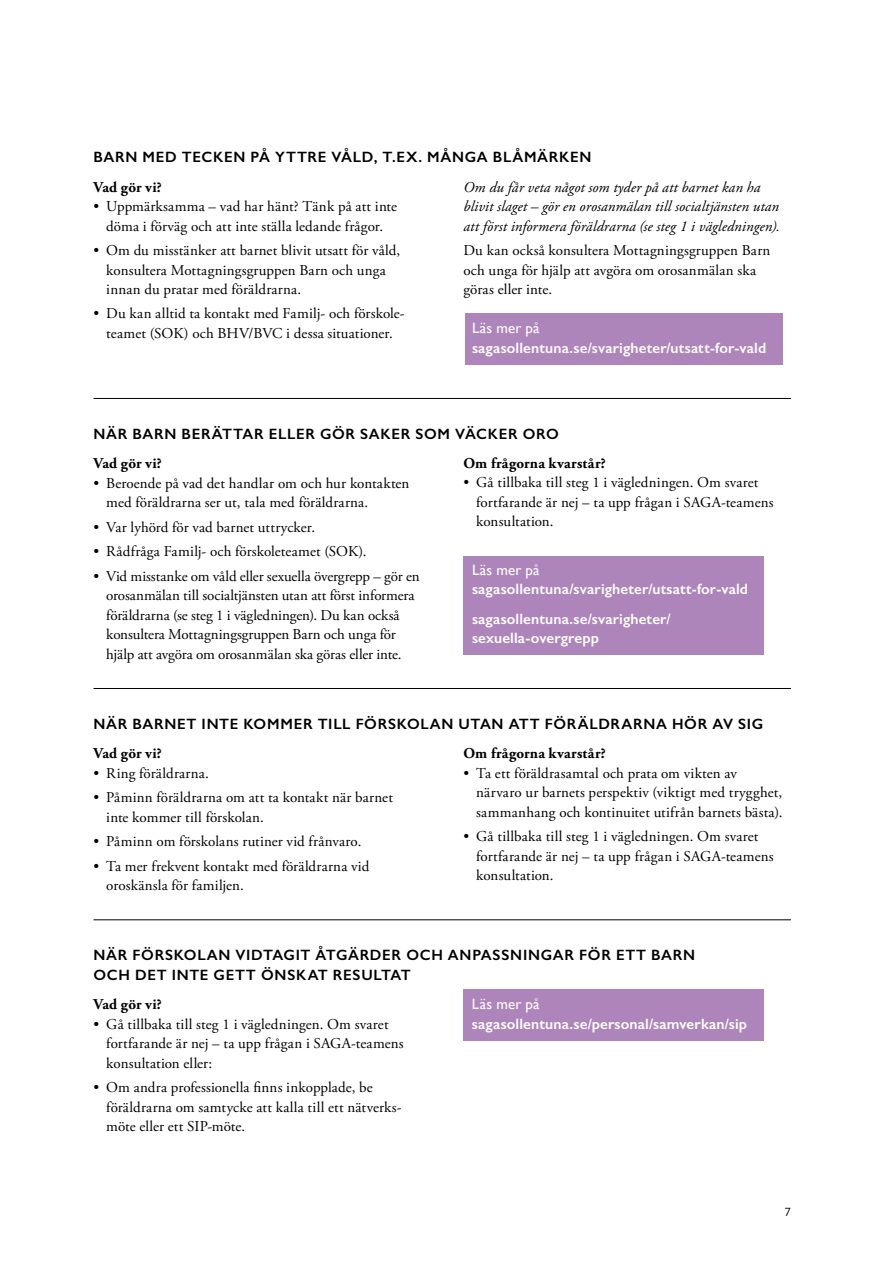
<style>
.page{position:relative;width:893px;height:1263px;background:#fff}
.page>*{position:absolute;margin:0;border:0;box-sizing:border-box;transform-origin:0 0}
.t1{font:15px/19.5px "Adobe Garamond Pro";letter-spacing:.005em;color:#000}
.t2{font:600 15px/19.5px "Gill Sans";letter-spacing:.045em;color:#000}
.t3{font:600 15px/29.2px "Gill Sans";letter-spacing:.01em;color:#fff}
.t4{font:italic 15px/19.5px "Adobe Garamond Pro";letter-spacing:.005em;color:#000}
.t5{font:700 15px "Adobe Garamond Pro";letter-spacing:.015em;color:#000}
.t6{font:15px "Gill Sans";letter-spacing:.015em;color:#fff}
.t7{font:12px "Gill Sans MT Std";color:#000}
</style>
<div class="page">
<div style="left:463px;top:556px;width:301px;height:99px;background:#ae85bb"></div>
<div style="left:463px;top:989px;width:301px;height:52px;background:#ae85bb"></div>
<div style="left:465px;top:314px;width:317px;height:51px;background:#ae85bb"></div>
<hr style="left:94px;top:398px;width:697px;height:1px;background:#000">
<hr style="left:94px;top:688px;width:697px;height:1px;background:#000">
<hr style="left:94px;top:919px;width:697px;height:1px;background:#000">
<p class="t2" style="left:94px;top:147px;width:499px">BARN MED TECKEN PÅ YTTRE VÅLD, T.EX. MÅNGA BLÅMÄRKEN</p>
<p class="t5" style="left:94px;top:178px;width:70px">Vad gör vi?</p>
<p class="t1" style="left:94px;top:197px;width:305px;text-align:center">• Uppmärksamma – vad har hänt? Tänk på att inte döma i förväg och att inte ställa ledande frågor.</p>
<p class="t1" style="left:106px;top:241px;width:296px;text-indent:-13px">• Om du misstänker att barnet blivit utsatt för våld, konsultera Mottagningsgruppen Barn och unga innan du pratar med föräldrarna.</p>
<p class="t1" style="left:94px;top:304px;width:312px;text-align:center">• Du kan alltid ta kontakt med Familj- och förskole&shy;teamet (SOK) och BHV/BVC i dessa situationer.</p>
<p class="t4" style="left:463px;top:178px;width:318px">Om du får veta något som tyder på att barnet kan ha blivit slaget – gör en orosanmälan till socialtjänsten utan att först informera föräldrarna (se steg 1 i vägledningen).</p>
<p class="t1" style="left:463px;top:241px;width:308px">Du kan också konsultera Mottagningsgruppen Barn och unga för hjälp att avgöra om orosanmälan ska göras eller inte.</p>
<p class="t6" style="left:472px;top:319px;width:69px">Läs mer på</p>
<p class="t3" style="left:472px;top:333px;width:296px">sagasollentuna.se/svarigheter/utsatt-for-vald</p>
<p class="t2" style="left:94px;top:424px;width:467px">NÄR BARN BERÄTTAR ELLER GÖR SAKER SOM VÄCKER ORO</p>
<p class="t5" style="left:94px;top:455px;width:70px">Vad gör vi?</p>
<p class="t1" style="left:106px;top:474px;width:305px;text-indent:-13px">• Beroende på vad det handlar om och hur kontakten med föräldrarna ser ut, tala med föräldrarna.</p>
<p class="t1" style="left:94px;top:518px;width:223px">• Var lyhörd för vad barnet uttrycker.</p>
<p class="t1" style="left:94px;top:542px;width:275px">• Rådfråga Familj- och förskoleteamet (SOK).</p>
<p class="t1" style="left:106px;top:566px;width:315px;text-indent:-13px">• Vid misstanke om våld eller sexuella övergrepp – gör en orosanmälan till socialtjänsten utan att först informera föräldrarna (se steg 1 i vägledningen). Du kan också konsultera Mottagningsgruppen Barn och unga för hjälp att avgöra om orosanmälan ska göras eller inte.</p>
<p class="t5" style="left:463px;top:454px;width:144px">Om frågorna kvarstår?</p>
<p class="t1" style="left:476px;top:473px;width:299px;text-indent:-13px">• Gå tillbaka till steg 1 i vägledningen. Om svaret fortfarande är nej – ta upp frågan i SAGA-teamens konsultation.</p>
<p class="t6" style="left:472px;top:561px;width:69px">Läs mer på</p>
<p class="t3" style="left:472px;top:574px;width:278px">sagasollentuna/svarigheter/utsatt-for-vald sagasollentuna.se/svarigheter/</p>
<p class="t3" style="left:472px;top:623px;width:129px">sexuella-overgrepp</p>
<p class="t2" style="left:94px;top:714px;width:671px">NÄR BARNET INTE KOMMER TILL FÖRSKOLAN UTAN ATT FÖRÄLDRARNA HÖR AV SIG</p>
<p class="t5" style="left:94px;top:745px;width:70px">Vad gör vi?</p>
<p class="t1" style="left:94px;top:764px;width:117px">• Ring föräldrarna.</p>
<p class="t1" style="left:106px;top:788px;width:288px;text-indent:-13px">• Påminn föräldrarna om att ta kontakt när barnet inte kommer till förskolan.</p>
<p class="t1" style="left:94px;top:832px;width:269px">• Påminn om förskolans rutiner vid frånvaro.</p>
<p class="t1" style="left:106px;top:856px;width:265px;text-indent:-13px">• Ta mer frekvent kontakt med föräldrarna vid oroskänsla för familjen.</p>
<p class="t5" style="left:463px;top:745px;width:144px">Om frågorna kvarstår?</p>
<p class="t1" style="left:476px;top:764px;width:308px;text-indent:-13px">• Ta ett föräldrasamtal och prata om vikten av närvaro ur barnets perspektiv (viktigt med trygghet, sammanhang och kontinuitet utifrån barnets bästa).</p>
<p class="t1" style="left:476px;top:827px;width:299px;text-indent:-13px">• Gå tillbaka till steg 1 i vägledningen. Om svaret fortfarande är nej – ta upp frågan i SAGA-teamens konsultation.</p>
<p class="t2" style="left:94px;top:945px;width:603px">NÄR FÖRSKOLAN VIDTAGIT ÅTGÄRDER OCH ANPASSNINGAR FÖR ETT BARN<br>OCH DET INTE GETT ÖNSKAT RESULTAT</p>
<p class="t5" style="left:94px;top:996px;width:70px">Vad gör vi?</p>
<p class="t1" style="left:106px;top:1015px;width:299px;text-indent:-13px">• Gå tillbaka till steg 1 i vägledningen. Om svaret fortfarande är nej – ta upp frågan i SAGA-teamens konsultation eller:</p>
<p class="t1" style="left:106px;top:1078px;width:296px;text-indent:-13px">• Om andra professionella finns inkopplade, be föräldrarna om samtycke att kalla till ett nätverks&shy;möte eller ett SIP-möte.</p>
<p class="t6" style="left:472px;top:995px;width:69px">Läs mer på</p>
<p class="t3" style="left:472px;top:1009px;width:277px">sagasollentuna.se/personal/samverkan/sip</p>
<p class="t7" style="left:785px;top:1205px;width:7px">7</p>
</div>
